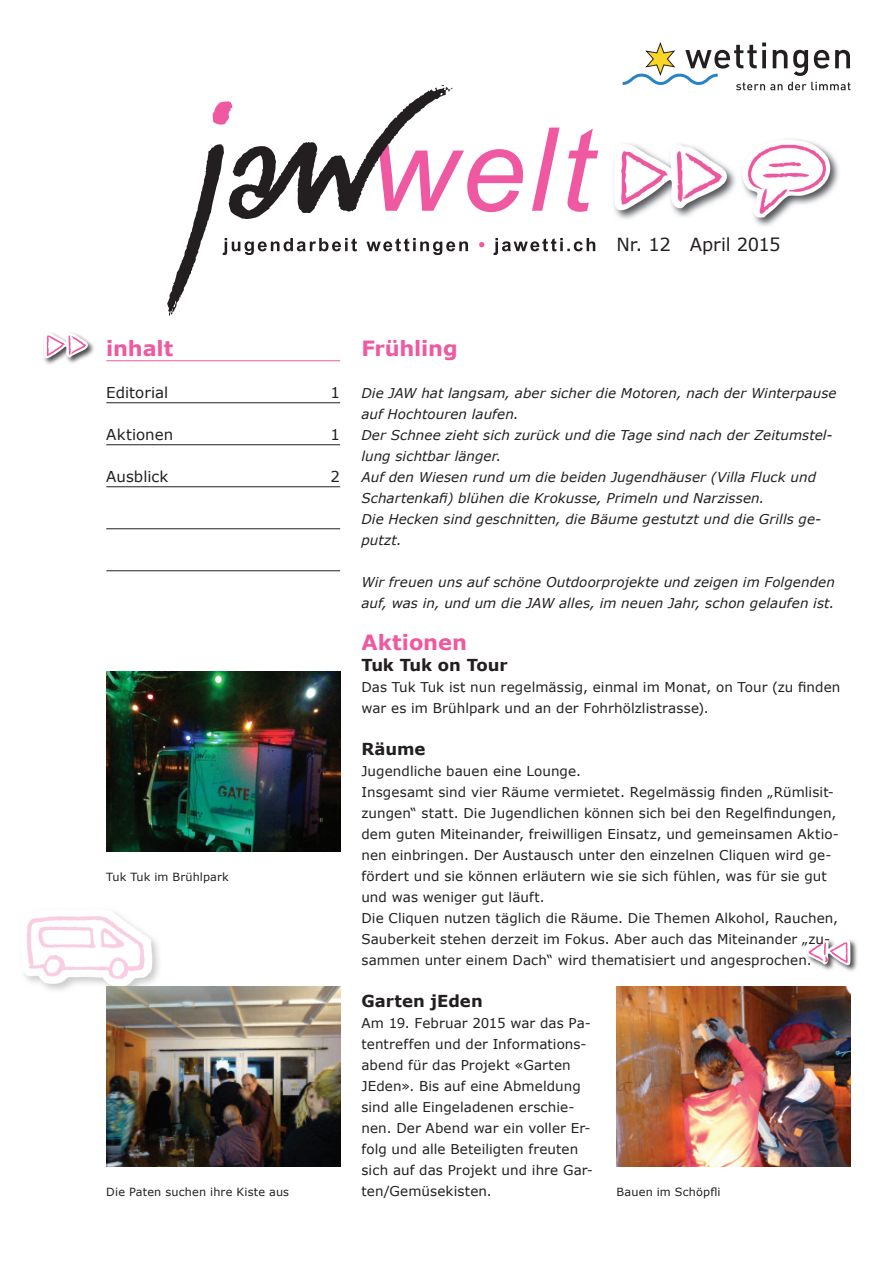
<style>
.page{position:relative;width:893px;height:1263px;background:#fff}
.page>*{position:absolute;margin:0;border:0;box-sizing:border-box;transform-origin:0 0}
.t1{font:700 21px "Verdana";letter-spacing:-.005em;color:#ef59a1}
.t2{font:18px "Verdana";letter-spacing:-.015em;color:#231f20}
.t3{font:700 16.5px "Verdana";color:#231f20}
.t4{font:15px "Verdana";letter-spacing:.005em;color:#231f20}
.t5{font:13.5px/21px "Verdana";letter-spacing:.005em;color:#231f20}
.t6{font:italic 13.5px/21px "Verdana";letter-spacing:.005em;color:#231f20}
.t7{font:11.25px "Verdana";letter-spacing:.015em;color:#231f20}
</style>
<div class="page">
<svg style="left:452px;top:149px;width:71px;height:63px"></svg>
<svg style="left:532px;top:128px;width:28px;height:83px"></svg>
<svg style="left:567px;top:129px;width:31px;height:83px"></svg>
<svg style="left:167px;top:85px;width:285px;height:231px"></svg>
<svg style="left:493px;top:238px;width:102px;height:17px"></svg>
<svg style="left:479px;top:242px;width:5px;height:5px"></svg>
<svg style="left:223px;top:238px;width:245px;height:17px"></svg>
<svg style="left:622px;top:43px;width:228px;height:47px"></svg>
<img style="left:614px;top:143px;width:122px;height:76px">
<img style="left:742px;top:139px;width:97px;height:87px">
<hr style="left:106px;top:360px;width:234px;height:1px;background:#ef59a1">
<hr style="left:106px;top:402px;width:234px;height:1px;background:#231f20">
<hr style="left:106px;top:444px;width:234px;height:1px;background:#231f20">
<hr style="left:106px;top:486px;width:234px;height:1px;background:#231f20">
<hr style="left:106px;top:528px;width:234px;height:1px;background:#231f20">
<hr style="left:106px;top:570px;width:234px;height:1px;background:#231f20">
<img style="left:106px;top:671px;width:234px;height:181px">
<div style="left:42px;top:331px;width:53px;height:35px;background:#231f20;opacity:.8"></div>
<svg style="left:44px;top:332px;width:44px;height:28px"></svg>
<div style="left:805px;top:938px;width:53px;height:35px;background:#231f20;opacity:.8"></div>
<svg style="left:806px;top:939px;width:45px;height:28px"></svg>
<img style="left:24px;top:911px;width:135px;height:80px">
<img style="left:617px;top:986px;width:233px;height:181px">
<img style="left:106px;top:986px;width:234px;height:181px">
<h2 class="t2" style="left:617px;top:232px;width:165px">Nr. 12 April 2015</h2>
<h1 class="t1" style="left:106px;top:334px;width:69px">inhalt</h1>
<p class="t4" style="left:106px;top:382px;width:63px">Editorial</p>
<p class="t4" style="left:331px;top:382px;width:11px">1</p>
<p class="t4" style="left:106px;top:424px;width:69px">Aktionen</p>
<p class="t4" style="left:331px;top:424px;width:11px">1</p>
<p class="t4" style="left:106px;top:466px;width:64px">Ausblick</p>
<p class="t4" style="left:331px;top:466px;width:11px">2</p>
<p class="t7" style="left:106px;top:869px;width:124px">Tuk Tuk im Brühlpark</p>
<h1 class="t1" style="left:361px;top:334px;width:98px">Frühling</h1>
<p class="t6" style="left:361px;top:383px;width:477px">Die JAW hat langsam, aber sicher die Motoren, nach der Winterpause auf Hochtouren laufen.<br>Der Schnee zieht sich zurück und die Tage sind nach der Zeitumstel&shy;lung sichtbar länger.<br>Auf den Wiesen rund um die beiden Jugendhäuser (Villa Fluck und Schartenkafi) blühen die Krokusse, Primeln und Narzissen.<br>Die Hecken sind geschnitten, die Bäume gestutzt und die Grills ge&shy;putzt.</p>
<p class="t6" style="left:361px;top:572px;width:475px">Wir freuen uns auf schöne Outdoorprojekte und zeigen im Folgenden auf, was in, und um die JAW alles, im neuen Jahr, schon gelaufen ist.</p>
<h1 class="t1" style="left:361px;top:628px;width:107px">Aktionen</h1>
<p class="t3" style="left:361px;top:653px;width:148px">Tuk Tuk on Tour</p>
<p class="t5" style="left:361px;top:677px;width:480px">Das Tuk Tuk ist nun regelmässig, einmal im Monat, on Tour (zu finden war es im Brühlpark und an der Fohrhölzlistrasse).</p>
<p class="t3" style="left:361px;top:737px;width:65px">Räume</p>
<p class="t5" style="left:361px;top:761px;width:479px">Jugendliche bauen eine Lounge.<br>Insgesamt sind vier Räume vermietet. Regelmässig finden „Rümlisit&shy;zungen“ statt. Die Jugendlichen können sich bei den Regelfindungen, dem guten Miteinander, freiwilligen Einsatz, und gemeinsamen Aktio&shy;nen einbringen. Der Austausch unter den einzelnen Cliquen wird ge&shy;fördert und sie können erläutern wie sie sich fühlen, was für sie gut und was weniger gut läuft.<br>Die Cliquen nutzen täglich die Räume. Die Themen Alkohol, Rauchen, Sauberkeit stehen derzeit im Fokus. Aber auch das Miteinander „zu&shy;sammen unter einem Dach“ wird thematisiert und angesprochen.</p>
<p class="t3" style="left:361px;top:989px;width:123px">Garten jEden</p>
<p class="t5" style="left:361px;top:1013px;width:233px">Am 19. Februar 2015 war das Pa&shy;tentreffen und der Informations&shy;abend für das Projekt «Garten<br>JEden». Bis auf eine Abmeldung sind alle Eingeladenen erschie&shy;nen. Der Abend war ein voller Er&shy;folg und alle Beteiligten freuten sich auf das Projekt und ihre Gar-</p>
<p class="t7" style="left:106px;top:1184px;width:184px">Die Paten suchen ihre Kiste aus</p>
<p class="t5" style="left:361px;top:1181px;width:132px">ten/Gemüsekisten.</p>
<p class="t7" style="left:617px;top:1184px;width:106px">Bauen im Schöpfli</p>
</div>
